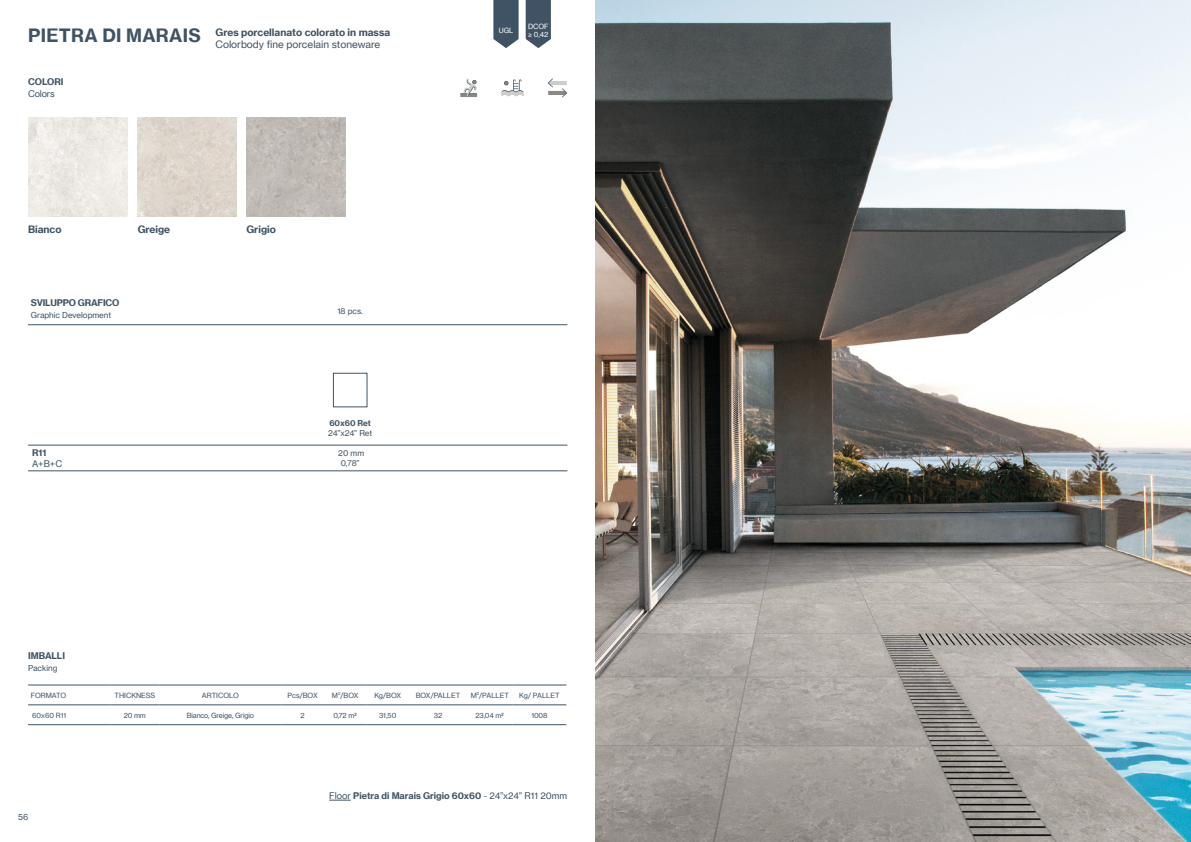
<style>
.page{position:relative;width:1191px;height:842px;background:#fff}
.page>*{position:absolute;margin:0;border:0;box-sizing:border-box;transform-origin:0 0}
.t1{font:10px "N Haas Grotesk TX Pro 75 Bd";color:#3f5364}
.t2{font:10px "N Haas Grotesk TX Pro 55 Rg";color:#3f5364}
.t3{font:9px "N Haas Grotesk TX Pro 75 Bd";letter-spacing:-.005em;color:#3f5364}
.t4{font:9px "N Haas Grotesk TX Pro 55 Rg";letter-spacing:-.02em;color:#3f5364}
.t5{font:8px/9.6px "N Haas Grotesk TX Pro 55 Rg";color:#3f5364;text-align:center}
.t6{font:8px "N Haas Grotesk TX Pro 75 Bd";color:#3f5364}
.t7{font:7px "N Haas Grotesk TX Pro 55 Rg";letter-spacing:-.01em;color:#3f5364}
.t8{font:7px/8.4px "N Haas Grotesk TX Pro 55 Rg";color:#fff}
.s1{font-size:18px}
.s2{font-family:"N Haas Grotesk TX Pro 55 Rg"}
</style>
<div class="page">
<img style="left:28px;top:117px;width:99px;height:99px">
<img style="left:138px;top:117px;width:99px;height:99px">
<img style="left:246px;top:118px;width:100px;height:99px">
<svg style="left:526px;top:0;width:25px;height:48px"></svg>
<svg style="left:493px;top:0;width:25px;height:48px"></svg>
<hr style="left:28px;top:685px;width:82px;height:1px;background:#3f5364">
<hr style="left:110px;top:685px;width:49px;height:1px;background:#3f5364">
<hr style="left:159px;top:685px;width:122px;height:1px;background:#3f5364">
<hr style="left:281px;top:685px;width:43px;height:1px;background:#3f5364">
<hr style="left:324px;top:685px;width:42px;height:1px;background:#3f5364">
<hr style="left:366px;top:685px;width:43px;height:1px;background:#3f5364">
<hr style="left:409px;top:685px;width:58px;height:1px;background:#3f5364">
<hr style="left:467px;top:685px;width:45px;height:1px;background:#3f5364">
<hr style="left:512px;top:685px;width:54px;height:1px;background:#3f5364">
<hr style="left:28px;top:705px;width:82px;height:1px;background:#3f5364">
<hr style="left:110px;top:705px;width:49px;height:1px;background:#3f5364">
<hr style="left:159px;top:705px;width:122px;height:1px;background:#3f5364">
<hr style="left:281px;top:705px;width:43px;height:1px;background:#3f5364">
<hr style="left:324px;top:705px;width:42px;height:1px;background:#3f5364">
<hr style="left:366px;top:705px;width:43px;height:1px;background:#3f5364">
<hr style="left:409px;top:705px;width:58px;height:1px;background:#3f5364">
<hr style="left:467px;top:705px;width:45px;height:1px;background:#3f5364">
<hr style="left:512px;top:705px;width:54px;height:1px;background:#3f5364">
<hr style="left:28px;top:724px;width:82px;height:1px;background:#3f5364">
<hr style="left:110px;top:724px;width:49px;height:1px;background:#3f5364">
<hr style="left:159px;top:724px;width:122px;height:1px;background:#3f5364">
<hr style="left:281px;top:724px;width:43px;height:1px;background:#3f5364">
<hr style="left:324px;top:724px;width:42px;height:1px;background:#3f5364">
<hr style="left:366px;top:724px;width:43px;height:1px;background:#3f5364">
<hr style="left:409px;top:724px;width:58px;height:1px;background:#3f5364">
<hr style="left:467px;top:724px;width:45px;height:1px;background:#3f5364">
<hr style="left:512px;top:724px;width:54px;height:1px;background:#3f5364">
<svg style="left:329px;top:800px;width:22px;height:1px"></svg>
<hr style="left:28px;top:325px;width:105px;height:1px;background:#3f5364">
<hr style="left:133px;top:325px;width:434px;height:1px;background:#3f5364">
<hr style="left:28px;top:445px;width:105px;height:1px;background:#3f5364">
<hr style="left:133px;top:445px;width:434px;height:1px;background:#3f5364">
<hr style="left:28px;top:471px;width:105px;height:1px;background:#3f5364">
<hr style="left:133px;top:471px;width:434px;height:1px;background:#3f5364">
<div style="left:333px;top:373px;width:34px;height:34px;border:1px solid #3f5364"></div>
<svg style="left:548px;top:78px;width:19px;height:19px"></svg>
<svg style="left:501px;top:79px;width:23px;height:17px"></svg>
<hr style="left:460px;top:93px;width:17px;height:4px;background:#8c8985">
<svg style="left:460px;top:79px;width:17px;height:17px"></svg>
<img style="left:595px;top:0;width:596px;height:842px">
<h1 class="t1" style="left:28px;top:26px;width:363px"><span class="s1">PIETRA DI MARAIS</span> Gres porcellanato colorato in massa</h1>
<h1 class="t2" style="left:215px;top:38px;width:166px">Colorbody fine porcelain stoneware</h1>
<p class="t3" style="left:28px;top:76px;width:37px">COLORI</p>
<p class="t4" style="left:28px;top:89px;width:28px">Colors</p>
<h1 class="t1" style="left:28px;top:223px;width:35px">Bianco</h1>
<h1 class="t1" style="left:138px;top:223px;width:34px">Greige</h1>
<h1 class="t1" style="left:246px;top:223px;width:31px">Grigio</h1>
<p class="t3" style="left:31px;top:297px;width:90px">SVILUPPO GRAFICO</p>
<p class="t5" style="left:31px;top:310px;width:82px">Graphic Development</p>
<p class="t5" style="left:337px;top:306px;width:27px">18 pcs.</p>
<p class="t6" style="left:329px;top:418px;width:43px">60x60 Ret</p>
<p class="t5" style="left:328px;top:428px;width:46px">24”x24” Ret</p>
<p class="t3" style="left:32px;top:447px;width:16px">R11</p>
<p class="t4" style="left:32px;top:458px;width:32px">A+B+C</p>
<p class="t5" style="left:338px;top:449px;width:27px">20 mm<br>0,78”</p>
<p class="t8" style="left:499px;top:26px;width:16px">UGL</p>
<p class="t8" style="left:528px;top:22px;width:22px">DCOF ≥ 0,42</p>
<p class="t3" style="left:28px;top:650px;width:38px">IMBALLI</p>
<p class="t5" style="left:28px;top:663px;width:31px">Packing</p>
<p class="t7" style="left:31px;top:691px;width:37px">FORMATO</p>
<p class="t7" style="left:114px;top:691px;width:42px">THICKNESS</p>
<p class="t7" style="left:202px;top:691px;width:38px">ARTICOLO</p>
<p class="t7" style="left:288px;top:691px;width:32px">Pcs/BOX</p>
<p class="t7" style="left:332px;top:691px;width:28px">M<sup>2</sup>/BOX</p>
<p class="t7" style="left:374px;top:691px;width:28px">Kg/BOX</p>
<p class="t7" style="left:416px;top:691px;width:46px">BOX/PALLET</p>
<p class="t7" style="left:471px;top:691px;width:40px">M<sup>2</sup>/PALLET</p>
<p class="t7" style="left:519px;top:691px;width:42px">Kg/ PALLET</p>
<p class="t7" style="left:32px;top:711px;width:36px">60x60 R11</p>
<p class="t7" style="left:124px;top:711px;width:24px">20 mm</p>
<p class="t7" style="left:187px;top:711px;width:69px">Bianco, Greige, Grigio</p>
<p class="t7" style="left:300px;top:711px;width:6px">2</p>
<p class="t7" style="left:333px;top:711px;width:25px">0,72 m²</p>
<p class="t7" style="left:379px;top:711px;width:19px">31,50</p>
<p class="t7" style="left:434px;top:711px;width:10px">32</p>
<p class="t7" style="left:475px;top:711px;width:30px">23,04 m²</p>
<p class="t7" style="left:531px;top:711px;width:18px">1008</p>
<p class="t5" style="left:18px;top:812px;width:12px">56</p>
<p class="t3" style="left:329px;top:790px;width:239px"><span class="s2">Floor</span> Pietra di Marais Grigio 60x60 <span class="s2">- 24”x24” R11 20mm</span></p>
</div>
